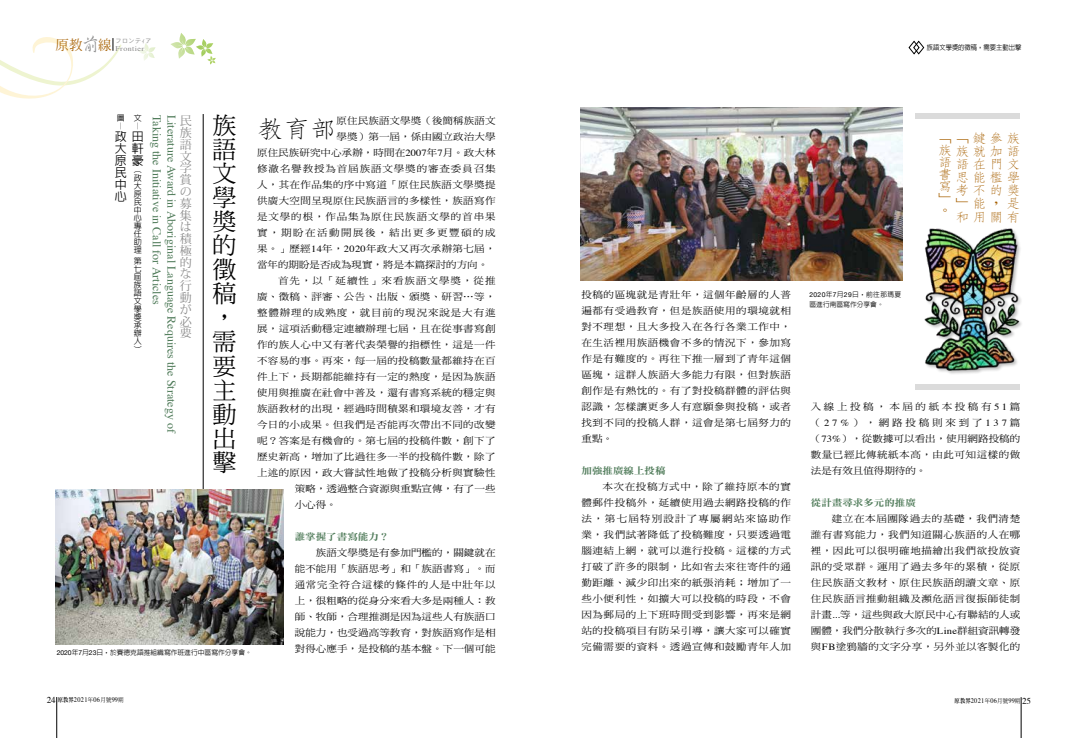
<style>
.page{position:relative;width:1078px;height:738px;background:#fff}
.page>*{position:absolute;margin:0;border:0;box-sizing:border-box;transform-origin:0 0}
.t1{font:24px/24px "DF Ming Std W5";color:#000}
.t2{font:300 23.8px "AR Fang Song B5";color:#000;scale:1.11 1}
.t3{font:300 12.6px/13.1px "AR Fang Song B5 HK";color:#a76000;scale:1.11 1}
.t4{font:12px "Times";color:#4e7a58}
.t5{font:12px/11.8px "Koz Min Pro";color:#898989;text-align:justify}
.t6{font:500 12px/12px "AR Hei B5";color:#000;text-align:justify}
.t7{font:9.4px/16px "DF Ming Std W5";letter-spacing:.035em;color:#000;text-align:justify;scale:1.11 1}
.t8{font:9.4px "DF Ming Std W5";letter-spacing:.085em;color:#000;scale:1.11 1}
.t9{font:9.4px "DF Ming Std W5";letter-spacing:.01em;color:#000;scale:1.11 1}
.t10{font:9.4px "DF Ming Std W9";color:#4e7a58;scale:1.11 1}
.t11{font:9.4px "DF Ming Std W5";color:#000;scale:1.11 1}
.t12{font:9.4px "DF Ming Std W5";letter-spacing:.14em;color:#000;scale:1.11 1}
.t13{font:9.4px "DF Ming Std W5";letter-spacing:.095em;color:#000;scale:1.11 1}
.t14{font:9.4px "DF Ming Std W5";letter-spacing:.005em;color:#000;scale:1.11 1}
.t15{font:500 8px/8px "AR Hei B5";color:#000;text-align:justify}
.t16{font:7.2px "Times";letter-spacing:.05em;color:#898989;scale:1.11 1}
.t17{font:7px "Times";letter-spacing:.05em;color:#000;scale:.9 1}
.t18{font:500 7px "AR Hei B5";color:#000;scale:.9 1}
.t19{font:500 6.8px/10px "AR Hei B5";color:#000}
.t20{font:6px "Heisei Kaku Go Std W3";color:#898989}
.s1{font-family:"AR Xing Shu B5";font-weight:500;font-size:18.5px}
.s2{font-family:"Times"}
.s3{font-family:"Helvetica Neue";font-weight:400}
.s4{font-size:9px}
.s5{font-family:"AR Ming B5";font-weight:800;font-size:6px}
.s6{font-family:"DF Ming Std W5";font-size:6px}
</style>
<div class="page">
<svg style="left:170px;top:33px;width:46px;height:32px"></svg>
<svg style="left:139px;top:43px;width:16px;height:18px"></svg>
<hr style="left:57px;top:696px;width:1px;height:41px;background:#000">
<hr style="left:1020px;top:696px;width:1px;height:41px;background:#000">
<svg style="left:0;top:37px;width:122px;height:62px"></svg>
<svg style="left:908px;top:40px;width:16px;height:15px"></svg>
<hr style="left:203px;top:114px;width:1px;height:386px;background:#000">
<div style="left:915px;top:113px;width:105px;height:6px;background:#dbdbdb"></div>
<div style="left:915px;top:383px;width:105px;height:6px;background:#dbdbdb"></div>
<img style="left:56px;top:489px;width:227px;height:155px">
<img style="left:580px;top:107px;width:322px;height:173px">
<img style="left:924px;top:228px;width:98px;height:146px">
<p class="t16" style="left:56px;top:42px;width:81px"><sup>原教</sup><span class="s1">前</span><sup>線</sup> Frontier</p>
<p class="t20" style="left:115px;top:36px;width:38px">フロンテ<sub>ｲ</sub>ア</p>
<h1 class="t1" style="left:212px;top:113px;width:25px">族語文學獎的徵稿，需要主動出擊</h1>
<p class="t15" style="left:134px;top:114px;width:9px">文</p>
<p class="t4" style="left:168px;top:115px;width:191px;rotate:90deg">Taking the Initiative in Call for Articles</p>
<p class="t4" style="left:182px;top:115px;width:320px;rotate:90deg">Literature Award in Aboriginal Language Requires the Strategy of</p>
<p class="t5" style="left:180px;top:114px;width:13px">民族語文学賞の募集は積極的な行動が必要</p>
<p class="t15" style="left:117px;top:114px;width:9px">圖︱</p>
<p class="t6" style="left:115px;top:130px;width:13px">政大原民中心</p>
<h2 class="t2" style="left:257px;top:117px;width:73px">教育部</h2>
<p class="t9" style="left:336px;top:115px;width:145px">原住民族語文學獎（後簡稱族語文</p>
<p class="t15" style="left:134px;top:122px;width:6px">︱</p>
<p class="t6" style="left:132px;top:130px;width:13px">田軒豪</p>
<p class="t15" style="left:134px;top:166px;width:9px">︵政大原民中心專任助理</p>
<p class="t15" style="left:134px;top:256px;width:9px">第七屆族語文學獎承辦人︶</p>
<p class="t9" style="left:336px;top:131px;width:145px">學獎）第一屆，係由國立政治大學</p>
<p class="t9" style="left:257px;top:147px;width:216px">原住民族研究中心承辦，時間在<span class="s2">2007</span>年<span class="s2">7</span>月。政大林</p>
<p class="t8" style="left:257px;top:163px;width:216px">修澈名譽教授為首屆族語文學獎的審查委員召集</p>
<p class="t7" style="left:257px;top:176px;width:216px">人，其在作品集的序中寫道「原住民族語文學獎提</p>
<p class="t7" style="left:257px;top:192px;width:216px">供廣大空間呈現原住民族語言的多樣性，族語寫作</p>
<p class="t8" style="left:257px;top:211px;width:216px">是文學的根，作品集為原住民族語文學的首串果</p>
<p class="t12" style="left:257px;top:227px;width:216px">實，期盼在活動開展後，結出更多更豐碩的成</p>
<p class="t7" style="left:257px;top:240px;width:216px">果。」歷經<span class="s2">14</span>年，<span class="s2">2020</span>年政大又再次承辦第七屆，</p>
<p class="t11" style="left:257px;top:259px;width:210px">當年的期盼是否成為現實，將是本篇探討的方向。</p>
<p class="t13" style="left:278px;top:275px;width:197px">首先，以「延續性」來看族語文學獎，從推</p>
<p class="t7" style="left:257px;top:288px;width:216px">廣、徵稿、評審、公告、出版、頒獎、研習⋯等，</p>
<p class="t8" style="left:257px;top:307px;width:216px">整體辦理的成熟度，就目前的現況來說是大有進</p>
<p class="t7" style="left:257px;top:320px;width:216px">展，這項活動穩定連續辦理七屆，且在從事書寫創</p>
<p class="t7" style="left:257px;top:336px;width:216px">作的族人心中又有著代表榮譽的指標性，這是一件</p>
<p class="t7" style="left:257px;top:352px;width:216px">不容易的事。再來，每一屆的投稿數量都維持在百</p>
<p class="t7" style="left:257px;top:368px;width:216px">件上下，長期都能維持有一定的熱度，是因為族語</p>
<p class="t7" style="left:257px;top:384px;width:216px">使用與推廣在社會中普及，還有書寫系統的穩定與</p>
<p class="t7" style="left:257px;top:400px;width:216px">族語教材的出現，經過時間積累和環境友善，才有</p>
<p class="t7" style="left:257px;top:416px;width:216px">今日的小成果。但我們是否能再次帶出不同的改變</p>
<p class="t7" style="left:257px;top:432px;width:216px">呢？答案是有機會的。第七屆的投稿件數，創下了</p>
<p class="t7" style="left:257px;top:448px;width:216px">歷史新高，增加了比過往多一半的投稿件數，除了</p>
<p class="t7" style="left:257px;top:464px;width:216px">上述的原因，政大嘗試性地做了投稿分析與實驗性</p>
<p class="t14" style="left:295px;top:483px;width:182px">策略，透過整合資源與重點宣傳，有了一些</p>
<p class="t7" style="left:295px;top:496px;width:39px">小心得。</p>
<p class="t10" style="left:295px;top:531px;width:87px">誰掌握了書寫能力？</p>
<p class="t7" style="left:295px;top:544px;width:182px;text-indent:21px">族語文學獎是有參加門檻的，關鍵就在能不能用「族語思考」和「族語書寫」。而通常完全符合這樣的條件的人是中壯年以上，很粗略的從身分來看大多是兩種人：教師、牧師，合理推測是因為這些人有族語口說能力，也受過高等教育，對族語寫作是相對得心應手，是投稿的基本盤。下一個可能</p>
<p class="t19" style="left:57px;top:646px;width:197px"><span class="s3">2020</span>年<span class="s3">7</span>月<span class="s3">23</span>日，於賽德克語推組織寫作班進行中區寫作分享會。</p>
<p class="t18" style="left:926px;top:44px;width:106px">族語文學獎的徵稿，需要主動出擊</p>
<h3 class="t3" style="left:938px;top:131px;width:74px">「「鍵參族族族就加語</h3>
<h3 class="t3" style="left:938px;top:156px;width:13px;line-height:12.1px;text-align:justify">語書寫」。</h3>
<h3 class="t3" style="left:955px;top:157px;width:59px">語在門文思能檻學考不的獎」能，<br>和用</h3>
<h3 class="t3" style="left:1006px;top:197px;width:13px">是</h3>
<h3 class="t3" style="left:989px;top:210px;width:28px">關有</h3>
<p class="t7" style="left:581px;top:286px;width:190px">投稿的區塊就是青壯年，這個年齡層的人普遍都有受過教育，但是族語使用的環境就相對不理想，且大多投入在各行各業工作中，在生活裡用族語機會不多的情況下，參加寫作是有難度的。再往下推一層到了青年這個區塊，這群人族語大多能力有限，但對族語創作是有熱忱的。有了對投稿群體的評估與認識，怎樣讓更多人有意願參與投稿，或者找到不同的投稿人群，這會是第七屆努力的重點。</p>
<p class="t10" style="left:581px;top:465px;width:77px">加強推廣線上投稿</p>
<p class="t7" style="left:581px;top:478px;width:190px;text-indent:21px">本次在投稿方式中，除了維持原本的實體郵件投稿外，延續使用過去網路投稿的作法，第七屆特別設計了專屬網站來協助作業，我們試著降低了投稿難度，只要透過電腦連結上網，就可以進行投稿。這樣的方式打破了許多的限制，比如省去來往寄件的通勤距離、減少印出來的紙張消耗；增加了一些小便利性，如擴大可以投稿的時段，不會因為郵局的上下班時間受到影響，再來是網站的投稿項目有防呆引導，讓大家可以確實完備需要的資料。透過宣傳和鼓勵青年人加</p>
<p class="t19" style="left:809px;top:289px;width:93px"><span class="s3">2020</span>年<span class="s3">7</span>月<span class="s3">29</span>日，前往那瑪夏區進行南區寫作分享會。</p>
<p class="t7" style="left:810px;top:398px;width:190px">入線上投稿，本屆的紙本投稿有<span class="s2">51</span>篇（<span class="s2">27%</span>），網路投稿則來到了<span class="s2">137</span>篇（<span class="s2">73%</span>），從數據可以看出，使用網路投稿的數量已經比傳統紙本高，由此可知這樣的做法是有效且值得期待的。</p>
<p class="t10" style="left:810px;top:497px;width:96px">從計畫尋求多元的推廣</p>
<p class="t7" style="left:810px;top:510px;width:190px;text-indent:21px">建立在本屆團隊過去的基礎，我們清楚誰有書寫能力，我們知道關心族語的人在哪裡，因此可以很明確地描繪出我們欲投放資訊的受眾群。運用了過去多年的累積，從原住民族語文教材、原住民族語朗讀文章、原住民族語言推動組織及瀕危語言復振師徒制計畫<span class="s2">...</span>等，這些與政大原民中心有聯結的人或團體，我們分散執行多次的<span class="s2">Line</span>群組資訊轉發與<span class="s2">FB</span>塗鴉牆的文字分享，另外並以客製化的</p>
<p class="t17" style="left:47px;top:693px;width:87px"><span class="s4">24</span> <span class="s5">原教界</span>2021<span class="s6">年</span>06<span class="s6">月號</span>99<span class="s6">期</span></p>
<p class="t17" style="left:954px;top:693px;width:86px"><span class="s5">原教界</span>2021<span class="s6">年</span>06<span class="s6">月號</span>99<span class="s6">期</span> <span class="s4">25</span></p>
</div>
